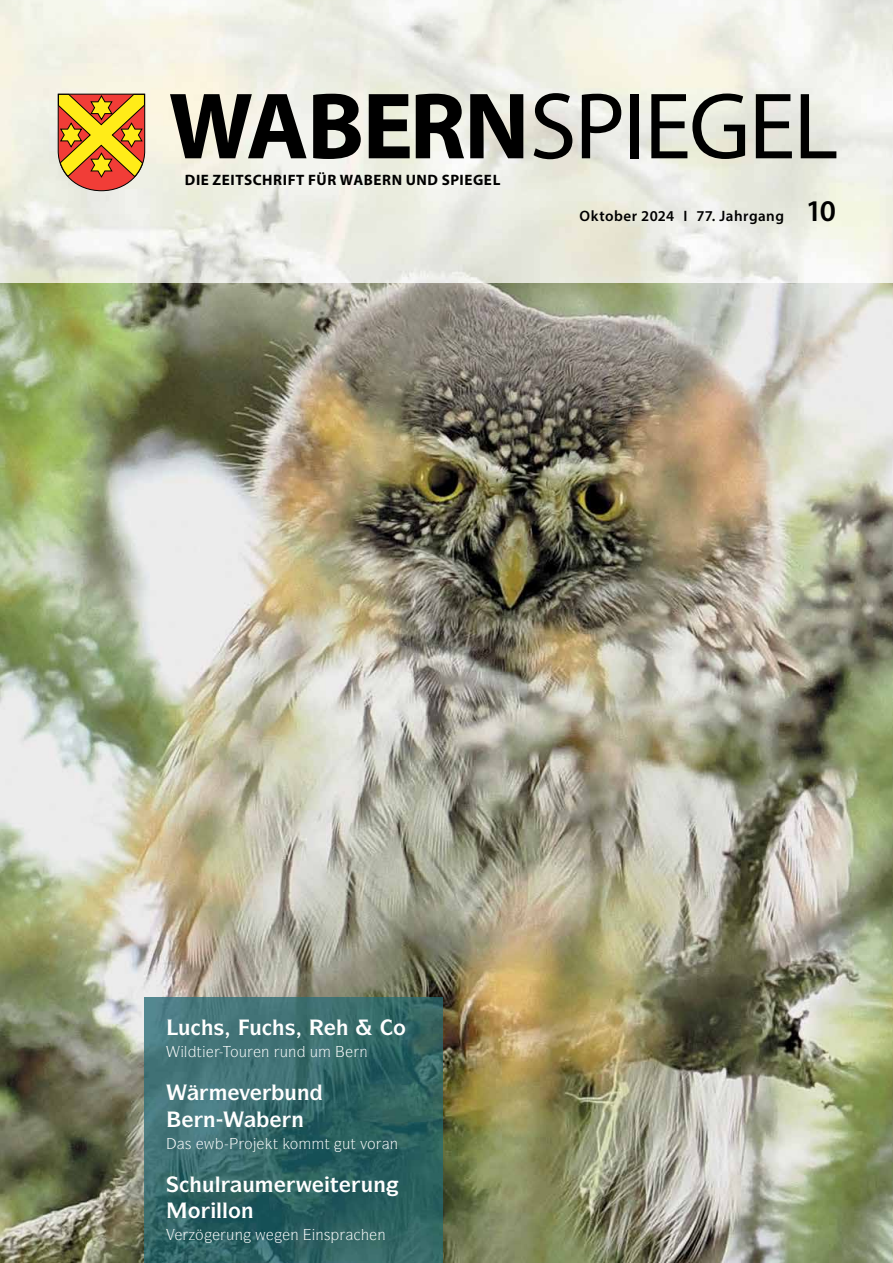
<style>
.page{position:relative;width:893px;height:1263px;background:#fff}
.page>*{position:absolute;margin:0;border:0;box-sizing:border-box;transform-origin:0 0}
.t1{font:95.1px "Myriad Pro";letter-spacing:-.02em;color:#000}
.t2{font:700 21.15px "ITC Symbol Std";color:#fff}
.t3{font:700 15.15px "Myriad Pro";letter-spacing:.04em;color:#000}
.t4{font:600 15.15px "Myriad Pro";letter-spacing:.03em;color:#000}
.t5{font:15.15px "ITC Symbol Std";color:#fff}
.s1{font-weight:700}
.s2{font-size:30.15px}
</style>
<div class="page">
<img style="left:0;top:0;width:893px;height:1263px">
<svg style="left:58px;top:94px;width:87px;height:97px;background:#da8f31"></svg>
<img style="left:145px;top:998px;width:298px;height:265px">
<svg style="left:167px;top:1019px;width:11px;height:15px"></svg>
<svg style="left:191px;top:1019px;width:22px;height:16px"></svg>
<svg style="left:226px;top:1032px;width:3px;height:6px"></svg>
<svg style="left:239px;top:1019px;width:10px;height:15px"></svg>
<svg style="left:263px;top:1019px;width:21px;height:16px"></svg>
<svg style="left:297px;top:1032px;width:3px;height:6px"></svg>
<svg style="left:310px;top:1019px;width:38px;height:16px"></svg>
<svg style="left:356px;top:1019px;width:16px;height:16px"></svg>
<svg style="left:248px;top:1049px;width:12px;height:8px"></svg>
<svg style="left:275px;top:1049px;width:4px;height:8px"></svg>
<svg style="left:298px;top:1046px;width:7px;height:11px"></svg>
<svg style="left:319px;top:1049px;width:11px;height:8px"></svg>
<svg style="left:336px;top:1046px;width:23px;height:11px"></svg>
<svg style="left:166px;top:1084px;width:73px;height:16px"></svg>
<svg style="left:251px;top:1084px;width:33px;height:16px"></svg>
<svg style="left:310px;top:1084px;width:12px;height:16px"></svg>
<svg style="left:167px;top:1111px;width:36px;height:16px"></svg>
<svg style="left:217px;top:1111px;width:74px;height:16px"></svg>
<svg style="left:197px;top:1138px;width:47px;height:11px"></svg>
<svg style="left:253px;top:1138px;width:20px;height:14px"></svg>
<svg style="left:283px;top:1138px;width:7px;height:11px"></svg>
<svg style="left:300px;top:1141px;width:23px;height:8px"></svg>
<svg style="left:334px;top:1141px;width:8px;height:11px"></svg>
<svg style="left:377px;top:1141px;width:12px;height:8px"></svg>
<svg style="left:167px;top:1176px;width:34px;height:16px"></svg>
<svg style="left:222px;top:1181px;width:19px;height:11px"></svg>
<svg style="left:256px;top:1176px;width:73px;height:16px"></svg>
<svg style="left:340px;top:1181px;width:20px;height:11px"></svg>
<svg style="left:387px;top:1181px;width:11px;height:15px"></svg>
<svg style="left:167px;top:1202px;width:19px;height:16px"></svg>
<svg style="left:202px;top:1202px;width:13px;height:16px"></svg>
<svg style="left:304px;top:1229px;width:10px;height:11px"></svg>
<svg style="left:332px;top:1229px;width:44px;height:14px"></svg>
<svg style="left:381px;top:1019px;width:24px;height:16px"></svg>
<svg style="left:166px;top:1046px;width:65px;height:11px"></svg>
<svg style="left:167px;top:1138px;width:24px;height:11px"></svg>
<svg style="left:166px;top:1229px;width:123px;height:14px;background:#255b5f"></svg>
<h1 class="t1" style="left:169px;top:68px;width:671px"><span class="s1">WABERN</span>SPIEGEL</h1>
<p class="t3" style="left:185px;top:170px;width:317px">DIE ZEITSCHRIFT FÜR WABERN UND SPIEGEL</p>
<p class="t4" style="left:580px;top:207px;width:258px">Oktober 2024 I 77. Jahrgang <span class="s2">10</span></p>
<h2 class="t2" style="left:178px;top:1013px;width:119px">◆▲ ◆▲</h2>
<p class="t5" style="left:230px;top:1042px;width:90px">□◆ ■ ◆■ ◆</p>
<p class="t5" style="left:359px;top:1042px;width:10px">■</p>
<h2 class="t2" style="left:240px;top:1078px;width:71px">❖ ◆■</h2>
<h2 class="t2" style="left:203px;top:1105px;width:14px">■</h2>
<h2 class="t2" style="left:291px;top:1105px;width:14px">■</h2>
<p class="t5" style="left:244px;top:1134px;width:56px">□ ▼ □</p>
<p class="t5" style="left:324px;top:1134px;width:75px">▼ ◆▼ ❖□ ■</p>
<h2 class="t2" style="left:202px;top:1171px;width:54px">◆● ◆</h2>
<h2 class="t2" style="left:330px;top:1171px;width:57px">▼ ◆■</h2>
<h2 class="t2" style="left:188px;top:1196px;width:67px">□ ●●□■</h2>
<p class="t5" style="left:290px;top:1225px;width:42px">■ ■▲</p>
<p class="t5" style="left:377px;top:1225px;width:10px">■</p>
</div>
